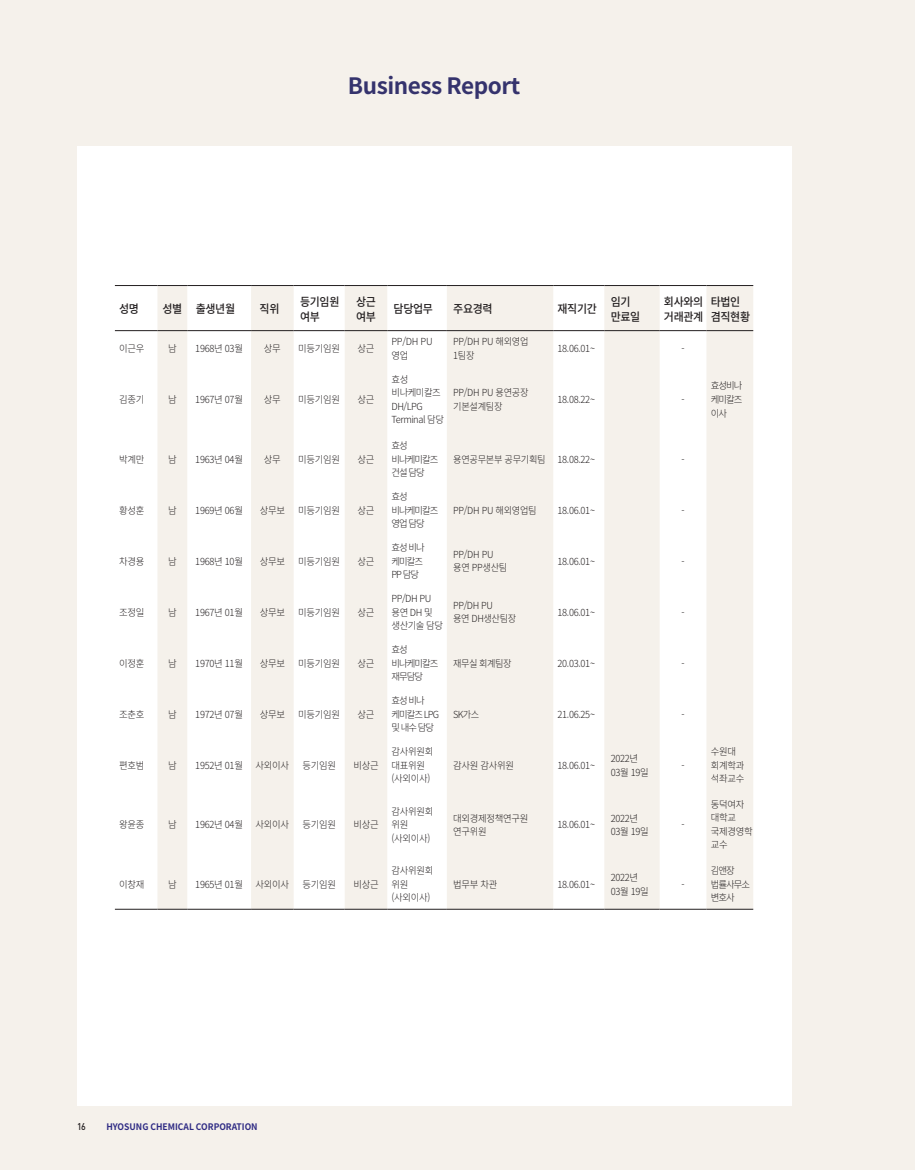
<style>
.page{position:relative;width:915px;height:1170px;background:#fff}
.page>*{position:absolute;margin:0;border:0;box-sizing:border-box;transform-origin:0 0}
.t1{font:700 22.5px "Noto Sans KR";letter-spacing:-.02em;color:#35336d}
.t2{font:500 11.55px/15px "Noto Sans KR";letter-spacing:-.03em;color:#231f20;scale:.95 1}
.t3{font:300 9.75px/13.5px "Noto Sans KR";letter-spacing:-.03em;color:#231f20;scale:.96 1}
.t4{font:300 9.75px/13.5px "Noto Sans KR";letter-spacing:-.03em;color:#231f20;scale:.94 1}
.t5{font:300 9.75px/13.5px "Noto Sans KR";letter-spacing:-.1em;color:#231f20;scale:.96 1}
.t6{font:300 9.75px/13.5px "Noto Sans KR";letter-spacing:-.05em;color:#231f20;scale:.96 1}
.t7{font:500 9.75px "DIN";color:#231f20;scale:.9 1}
.t8{font:700 9px "Noto Sans KR";color:#2f2b84;scale:.95 1}
</style>
<div class="page">
<div style="left:0;top:0;width:914px;height:1169px;background:#f5f1eb"></div>
<div style="left:77px;top:146px;width:714px;height:960px;background:#fff"></div>
<svg style="left:157px;top:286px;width:596px;height:622px;fill:#f5f1eb"></svg>
<hr style="left:115px;top:285px;width:42px;height:1px;background:#231f20">
<hr style="left:157px;top:285px;width:30px;height:1px;background:#231f20">
<hr style="left:187px;top:285px;width:64px;height:1px;background:#231f20">
<hr style="left:251px;top:285px;width:42px;height:1px;background:#231f20">
<hr style="left:293px;top:285px;width:51px;height:1px;background:#231f20">
<hr style="left:344px;top:285px;width:43px;height:1px;background:#231f20">
<hr style="left:387px;top:285px;width:59px;height:1px;background:#231f20">
<hr style="left:446px;top:285px;width:107px;height:1px;background:#231f20">
<hr style="left:553px;top:285px;width:51px;height:1px;background:#231f20">
<hr style="left:604px;top:285px;width:55px;height:1px;background:#231f20">
<hr style="left:659px;top:285px;width:47px;height:1px;background:#231f20">
<hr style="left:706px;top:285px;width:47px;height:1px;background:#231f20">
<hr style="left:115px;top:908px;width:42px;height:1px;background:#231f20">
<hr style="left:157px;top:908px;width:30px;height:1px;background:#231f20">
<hr style="left:187px;top:908px;width:64px;height:1px;background:#231f20">
<hr style="left:251px;top:908px;width:42px;height:1px;background:#231f20">
<hr style="left:293px;top:908px;width:51px;height:1px;background:#231f20">
<hr style="left:344px;top:908px;width:43px;height:1px;background:#231f20">
<hr style="left:387px;top:908px;width:59px;height:1px;background:#231f20">
<hr style="left:446px;top:908px;width:107px;height:1px;background:#231f20">
<hr style="left:553px;top:908px;width:51px;height:1px;background:#231f20">
<hr style="left:604px;top:908px;width:55px;height:1px;background:#231f20">
<hr style="left:659px;top:908px;width:47px;height:1px;background:#231f20">
<hr style="left:706px;top:908px;width:47px;height:1px;background:#231f20">
<hr style="left:115px;top:330px;width:42px;height:1px;background:#231f20">
<hr style="left:157px;top:330px;width:30px;height:1px;background:#231f20">
<hr style="left:187px;top:330px;width:64px;height:1px;background:#231f20">
<hr style="left:251px;top:330px;width:42px;height:1px;background:#231f20">
<hr style="left:293px;top:330px;width:51px;height:1px;background:#231f20">
<hr style="left:344px;top:330px;width:43px;height:1px;background:#231f20">
<hr style="left:387px;top:330px;width:59px;height:1px;background:#231f20">
<hr style="left:446px;top:330px;width:107px;height:1px;background:#231f20">
<hr style="left:553px;top:330px;width:51px;height:1px;background:#231f20">
<hr style="left:604px;top:330px;width:55px;height:1px;background:#231f20">
<hr style="left:659px;top:330px;width:47px;height:1px;background:#231f20">
<hr style="left:706px;top:330px;width:47px;height:1px;background:#231f20">
<h1 class="t1" style="left:348px;top:73px;width:174px">Business Report</h1>
<p class="t2" style="left:119px;top:302px;width:22px">성명</p>
<p class="t2" style="left:162px;top:302px;width:78px">성별 출생년월</p>
<p class="t2" style="left:259px;top:302px;width:22px">직위</p>
<p class="t2" style="left:300px;top:294px;width:43px">등기임원 여부</p>
<p class="t2" style="left:356px;top:294px;width:22px">상근 여부</p>
<p class="t2" style="left:393px;top:302px;width:43px">담당업무</p>
<p class="t2" style="left:453px;top:302px;width:43px">주요경력</p>
<p class="t2" style="left:557px;top:302px;width:43px">재직기간</p>
<p class="t2" style="left:610px;top:294px;width:33px">임기 만료일</p>
<p class="t2" style="left:663px;top:294px;width:43px">회사와의 거래관계</p>
<p class="t2" style="left:710px;top:294px;width:43px">타법인 겸직현황</p>
<p class="t3" style="left:119px;top:342px;width:28px">이근우</p>
<p class="t3" style="left:168px;top:342px;width:10px">남</p>
<p class="t3" style="left:195px;top:342px;width:51px">1968년 03월</p>
<p class="t3" style="left:264px;top:342px;width:19px">상무</p>
<p class="t3" style="left:298px;top:342px;width:45px">미등기임원</p>
<p class="t3" style="left:357px;top:342px;width:19px">상근</p>
<p class="t3" style="left:391px;top:335px;width:44px">PP/DH PU 영업</p>
<p class="t4" style="left:453px;top:335px;width:81px">PP/DH PU 해외영업<br>1팀장</p>
<p class="t3" style="left:557px;top:342px;width:41px">18.06.01~</p>
<p class="t3" style="left:681px;top:342px;width:5px">-</p>
<p class="t3" style="left:119px;top:393px;width:28px">김종기</p>
<p class="t3" style="left:168px;top:393px;width:10px">남</p>
<p class="t3" style="left:195px;top:393px;width:51px">1967년 07월</p>
<p class="t3" style="left:264px;top:393px;width:19px">상무</p>
<p class="t3" style="left:298px;top:393px;width:45px">미등기임원</p>
<p class="t3" style="left:357px;top:393px;width:19px">상근</p>
<p class="t6" style="left:391px;top:372px;width:56px">효성 비나케미칼즈<br>DH/LPG<br>Terminal 담당</p>
<p class="t3" style="left:710px;top:379px;width:34px;text-align:justify">효성비나 케미칼즈 이사</p>
<p class="t4" style="left:453px;top:386px;width:81px">PP/DH PU 용연공장 기본설계팀장</p>
<p class="t3" style="left:557px;top:393px;width:41px">18.08.22~</p>
<p class="t3" style="left:681px;top:393px;width:5px">-</p>
<p class="t3" style="left:119px;top:452px;width:28px">박계만</p>
<p class="t3" style="left:168px;top:452px;width:10px">남</p>
<p class="t3" style="left:195px;top:452px;width:51px">1963년 04월</p>
<p class="t3" style="left:264px;top:452px;width:19px">상무</p>
<p class="t3" style="left:298px;top:452px;width:45px">미등기임원</p>
<p class="t3" style="left:357px;top:452px;width:19px">상근</p>
<p class="t3" style="left:119px;top:503px;width:28px">황성훈</p>
<p class="t3" style="left:168px;top:503px;width:10px">남</p>
<p class="t3" style="left:195px;top:503px;width:51px">1969년 06월</p>
<p class="t3" style="left:259px;top:503px;width:28px">상무보</p>
<p class="t3" style="left:298px;top:503px;width:45px">미등기임원</p>
<p class="t3" style="left:357px;top:503px;width:19px">상근</p>
<p class="t3" style="left:119px;top:554px;width:28px">차경용</p>
<p class="t3" style="left:168px;top:554px;width:10px">남</p>
<p class="t3" style="left:195px;top:554px;width:51px">1968년 10월</p>
<p class="t3" style="left:259px;top:554px;width:28px">상무보</p>
<p class="t3" style="left:298px;top:554px;width:45px">미등기임원</p>
<p class="t3" style="left:357px;top:554px;width:19px">상근</p>
<p class="t3" style="left:119px;top:605px;width:28px">조정일</p>
<p class="t3" style="left:168px;top:605px;width:10px">남</p>
<p class="t3" style="left:195px;top:605px;width:51px">1967년 01월</p>
<p class="t3" style="left:259px;top:605px;width:28px">상무보</p>
<p class="t3" style="left:298px;top:605px;width:45px">미등기임원</p>
<p class="t3" style="left:357px;top:605px;width:19px">상근</p>
<p class="t3" style="left:119px;top:656px;width:28px">이정훈</p>
<p class="t3" style="left:168px;top:656px;width:10px">남</p>
<p class="t3" style="left:195px;top:656px;width:51px">1970년 11월</p>
<p class="t3" style="left:259px;top:656px;width:28px">상무보</p>
<p class="t3" style="left:298px;top:656px;width:45px">미등기임원</p>
<p class="t3" style="left:357px;top:656px;width:19px">상근</p>
<p class="t3" style="left:119px;top:707px;width:28px">조춘호</p>
<p class="t3" style="left:168px;top:707px;width:10px">남</p>
<p class="t3" style="left:195px;top:707px;width:51px">1972년 07월</p>
<p class="t3" style="left:259px;top:707px;width:28px">상무보</p>
<p class="t3" style="left:298px;top:707px;width:45px">미등기임원</p>
<p class="t3" style="left:357px;top:707px;width:19px">상근</p>
<p class="t3" style="left:119px;top:758px;width:28px">편호범</p>
<p class="t3" style="left:168px;top:758px;width:10px">남</p>
<p class="t3" style="left:195px;top:758px;width:51px">1952년 01월</p>
<p class="t3" style="left:255px;top:758px;width:37px">사외이사</p>
<p class="t3" style="left:302px;top:758px;width:37px">등기임원</p>
<p class="t3" style="left:353px;top:758px;width:28px">비상근</p>
<p class="t3" style="left:119px;top:818px;width:28px">왕윤종</p>
<p class="t3" style="left:168px;top:818px;width:10px">남</p>
<p class="t3" style="left:195px;top:818px;width:51px">1962년 04월</p>
<p class="t3" style="left:255px;top:818px;width:37px">사외이사</p>
<p class="t3" style="left:302px;top:818px;width:37px">등기임원</p>
<p class="t3" style="left:353px;top:818px;width:28px">비상근</p>
<p class="t3" style="left:119px;top:877px;width:28px">이창재</p>
<p class="t3" style="left:168px;top:877px;width:10px">남</p>
<p class="t3" style="left:195px;top:877px;width:51px">1965년 01월</p>
<p class="t3" style="left:255px;top:877px;width:37px">사외이사</p>
<p class="t3" style="left:302px;top:877px;width:37px">등기임원</p>
<p class="t3" style="left:353px;top:877px;width:28px">비상근</p>
<p class="t5" style="left:391px;top:439px;width:50px">효성 비나케미칼즈 건설 담당</p>
<p class="t5" style="left:391px;top:490px;width:50px">효성 비나케미칼즈 영업 담당</p>
<p class="t4" style="left:453px;top:452px;width:152px">용연공무본부 공무기획팀 18.08.22~</p>
<p class="t4" style="left:453px;top:503px;width:90px">PP/DH PU 해외영업팀</p>
<p class="t3" style="left:557px;top:503px;width:41px">18.06.01~</p>
<p class="t5" style="left:391px;top:541px;width:36px">효성 비나 케미칼즈<br>PP 담당</p>
<p class="t4" style="left:453px;top:547px;width:59px">PP/DH PU 용연 PP생산팀</p>
<p class="t3" style="left:557px;top:554px;width:41px">18.06.01~</p>
<p class="t6" style="left:391px;top:592px;width:55px">PP/DH PU 용연 DH 및 생산기술 담당</p>
<p class="t4" style="left:453px;top:598px;width:68px">PP/DH PU<br>용연 DH생산팀장</p>
<p class="t3" style="left:557px;top:605px;width:41px">18.06.01~</p>
<p class="t5" style="left:391px;top:643px;width:50px">효성 비나케미칼즈 재무담당</p>
<p class="t5" style="left:391px;top:694px;width:51px">효성 비나 케미칼즈 LPG 및 내수 담당</p>
<p class="t3" style="left:391px;top:745px;width:45px">감사위원회 대표위원 (사외이사)</p>
<p class="t4" style="left:453px;top:656px;width:64px">재무실 회계팀장</p>
<p class="t3" style="left:557px;top:656px;width:41px">20.03.01~</p>
<p class="t4" style="left:453px;top:707px;width:29px">SK가스</p>
<p class="t3" style="left:557px;top:707px;width:41px">21.06.25~</p>
<p class="t3" style="left:453px;top:758px;width:65px">감사원 감사위원</p>
<p class="t3" style="left:557px;top:758px;width:41px">18.06.01~</p>
<p class="t3" style="left:610px;top:752px;width:41px">2022년<br>03월 19일</p>
<p class="t3" style="left:710px;top:745px;width:37px">수원대 회계학과 석좌교수</p>
<p class="t3" style="left:391px;top:804px;width:45px">감사위원회 위원 (사외이사)</p>
<p class="t3" style="left:453px;top:811px;width:80px">대외경제정책연구원 연구위원</p>
<p class="t3" style="left:557px;top:818px;width:41px">18.06.01~</p>
<p class="t3" style="left:610px;top:811px;width:41px">2022년<br>03월 19일</p>
<p class="t3" style="left:681px;top:818px;width:5px">-</p>
<p class="t3" style="left:710px;top:797px;width:45px">동덕여자 대학교 국제경영학 교수</p>
<p class="t3" style="left:391px;top:864px;width:45px">감사위원회 위원 (사외이사)</p>
<p class="t3" style="left:453px;top:877px;width:48px">법무부 차관</p>
<p class="t3" style="left:557px;top:877px;width:41px">18.06.01~</p>
<p class="t3" style="left:610px;top:870px;width:41px">2022년<br>03월 19일</p>
<p class="t5" style="left:710px;top:864px;width:42px">김앤장 법률사무소 변호사</p>
<p class="t7" style="left:77px;top:1120px;width:11px">16</p>
<p class="t8" style="left:106px;top:1121px;width:161px">HYOSUNG CHEMICAL CORPORATION</p>
</div>
